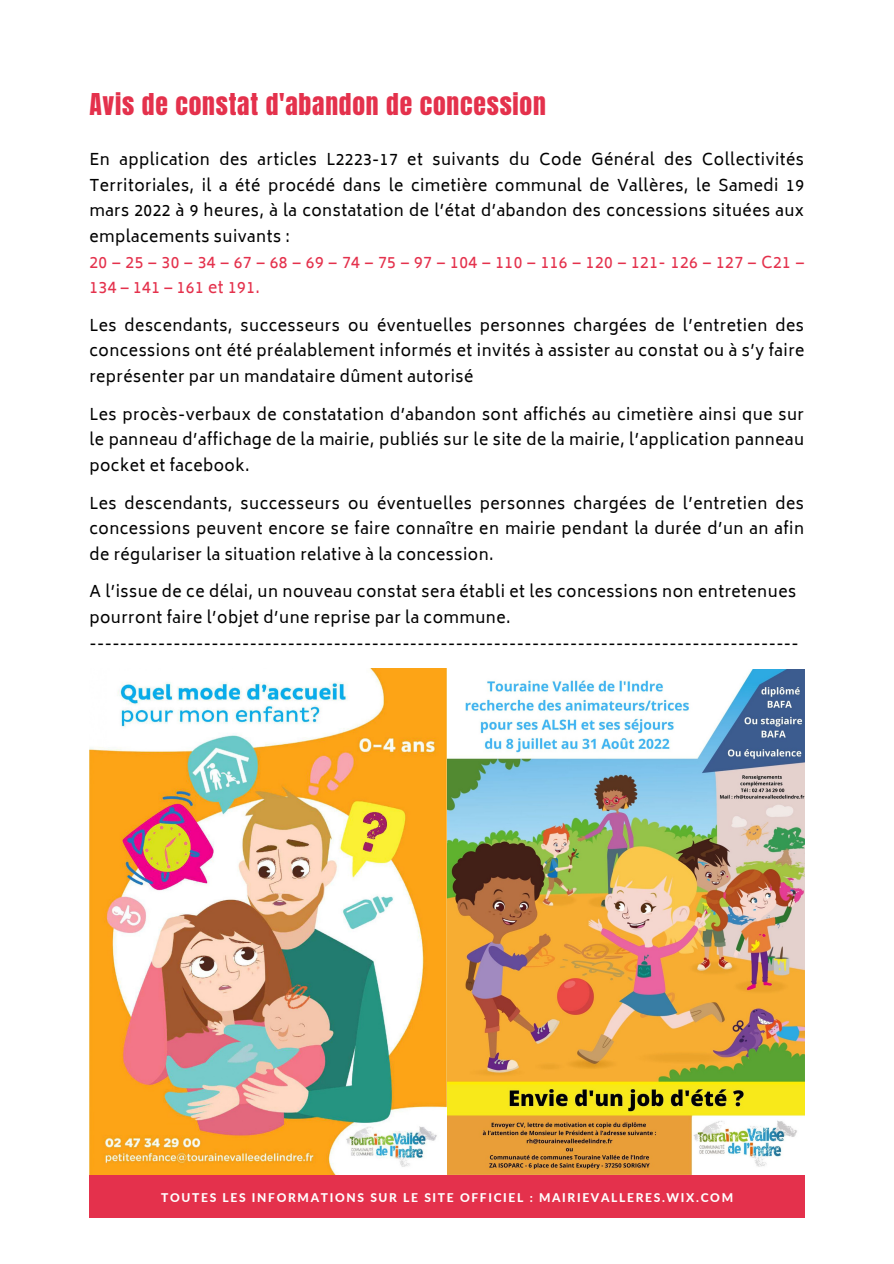
<style>
.page{position:relative;width:894px;height:1264px;background:#fff}
.page>*{position:absolute;margin:0;border:0;box-sizing:border-box;transform-origin:0 0}
.t1{font:25.65px "Anton";letter-spacing:.03em;color:#e4314c}
.t2{font:15.75px/25.7px "Biryani";letter-spacing:.03em;color:#000;text-align:justify}
.t3{font:15.75px/25.7px "Biryani";letter-spacing:.03em;color:#e4314c}
.t4{font:800 12px "Lato";letter-spacing:.14em;color:#fff}
</style>
<div class="page">
<div style="left:89px;top:1175px;width:715px;height:42px;background:#e4314c"></div>
<img style="left:89px;top:669px;width:715px;height:505px">
<p class="t1" style="left:89px;top:86px;width:458px">Avis de constat d'abandon de concession</p>
<p class="t2" style="left:89px;top:147px;width:716px">En application des articles L2223-17 et suivants du Code Général des Collectivités Territoriales, il a été procédé dans le cimetière communal de Vallères, le Samedi 19 mars 2022 à 9 heures, à la constatation de l’état d’abandon des concessions situées aux emplacements suivants :</p>
<p class="t3" style="left:89px;top:249px;width:715px">20–25–30–34–67–68–69–74–75–97–104–110–116–120–121-126–127–C21–<br>134 – 141 – 161 et 191.</p>
<p class="t2" style="left:89px;top:312px;width:716px">Les descendants, successeurs ou éventuelles personnes chargées de l’entretien des concessions ont été préalablement informés et invités à assister au constat ou à s’y faire représenter par un mandataire dûment autorisé</p>
<p class="t2" style="left:89px;top:401px;width:716px">Les procès-verbaux de constatation d’abandon sont affichés au cimetière ainsi que sur le panneau d’affichage de la mairie, publiés sur le site de la mairie, l’application panneau pocket et facebook.</p>
<p class="t2" style="left:89px;top:490px;width:716px">Les descendants, successeurs ou éventuelles personnes chargées de l’entretien des concessions peuvent encore se faire connaître en mairie pendant la durée d’un an afin de régulariser la situation relative à la concession.</p>
<p class="t2" style="left:89px;top:579px;width:708px">A l’issue de ce délai, un nouveau constat sera établi et les concessions non entretenues</p>
<p class="t2" style="left:89px;top:604px;width:422px">pourront faire l’objet d’une reprise par la commune.</p>
<p class="t2" style="left:89px;top:630px;width:710px">---------------------------------------------------------------------------------------------</p>
<p class="t4" style="left:161px;top:1190px;width:573px">TOUTES LES INFORMATIONS SUR LE SITE OFFICIEL : MAIRIEVALLERES.WIX.COM</p>
</div>
